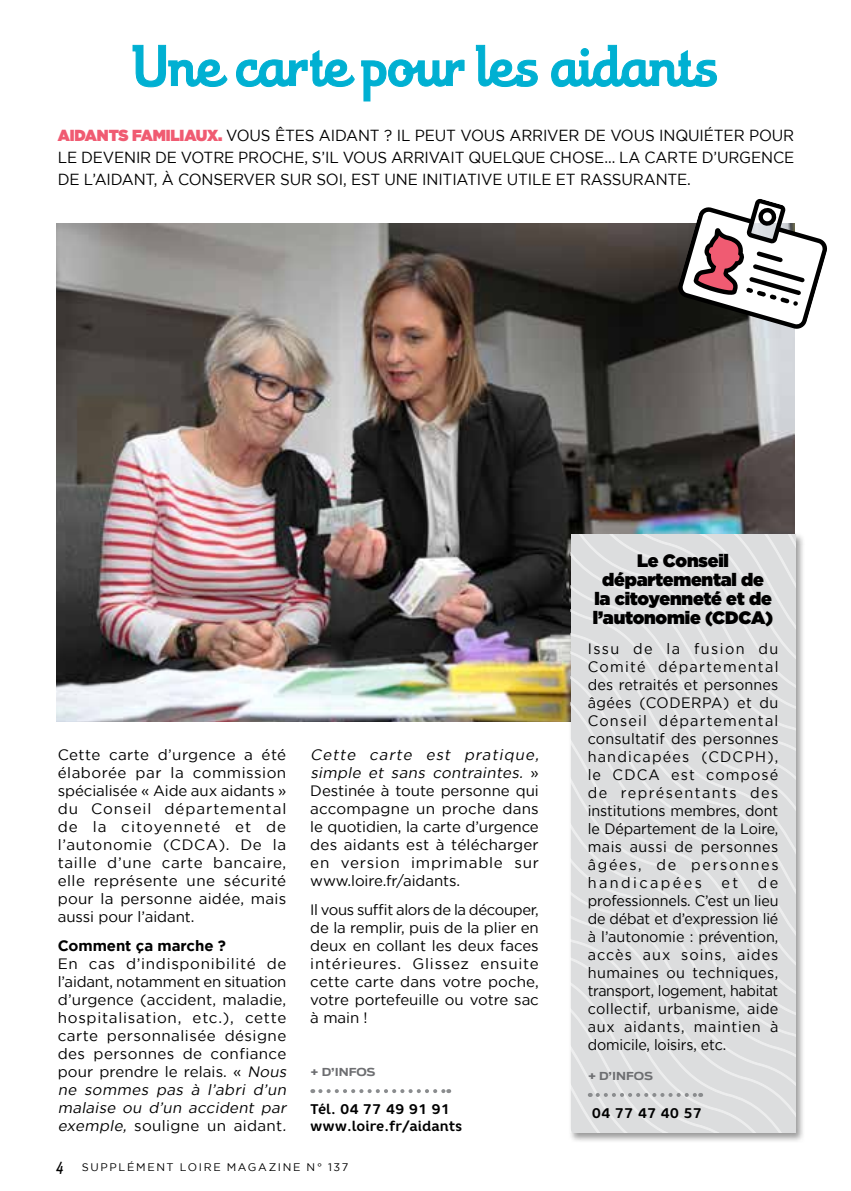
<style>
.page{position:relative;width:851px;height:1191px;background:#fff}
.page>*{position:absolute;margin:0;border:0;box-sizing:border-box;transform-origin:0 0}
.t1{font:56px "Theorem";letter-spacing:.01em;color:#00b0d2}
.t2{font:900 18px/19px "Gotham";letter-spacing:-.01em;color:#000;text-align:center}
.t3{font:16px/22px "Gotham";letter-spacing:-.01em;color:#000;text-align:justify;scale:.95 1}
.t4{font:15px/18px "Gotham";letter-spacing:.015em;color:#000;text-align:justify}
.t5{font:15px/18px "Gotham";letter-spacing:.015em;color:#000;text-align:justify;scale:.96 1}
.t6{font:15px/18px "Gotham";letter-spacing:-.005em;color:#000}
.t7{font:700 15px "Gotham";letter-spacing:-.005em;color:#000}
.t8{font:700 14px/16.8px "Core Rhino 65";color:#000}
.t9{font:11px "Gotham";letter-spacing:.15em;color:#000}
.t10{font:700 11px "Antenna";letter-spacing:-.005em;color:#6d6e71;scale:1.1 1}
.s1{font-weight:900;color:#f05b72}
.s2{font-style:italic}
.s3{font-family:"Rockeby Sc Two";font-weight:900;font-size:16px}
</style>
<div class="page">
<svg style="left:132px;top:44px;width:96px;height:44px"></svg>
<svg style="left:236px;top:50px;width:229px;height:52px"></svg>
<svg style="left:475px;top:44px;width:63px;height:43px"></svg>
<svg style="left:551px;top:44px;width:166px;height:44px"></svg>
<svg style="left:320px;top:1089px;width:129px;height:4px"></svg>
<img style="left:57px;top:223px;width:737px;height:498px">
<div style="left:568px;top:532px;width:237px;height:610px;background:#000;opacity:.4"></div>
<svg style="left:701px;top:992px;width:94px;height:129px;background:#dddedf"></svg>
<svg style="left:570px;top:534px;width:225px;height:458px;background:#dbdcdd"></svg>
<svg style="left:573px;top:534px;width:222px;height:378px;background:#dddedf"></svg>
<svg style="left:631px;top:534px;width:164px;height:322px;background:#dddedf"></svg>
<svg style="left:570px;top:831px;width:131px;height:301px;background:#dddedf"></svg>
<svg style="left:677px;top:199px;width:150px;height:131px"></svg>
<h1 class="t1" style="left:133px;top:32px;width:586px">Une carte pour les aidants</h1>
<p class="t3" style="left:58px;top:124px;width:776px"><span class="s1">AIDANTS FAMILIAUX.</span> VOUS ÊTES AIDANT ? IL PEUT VOUS ARRIVER DE VOUS INQUIÉTER POUR LE DEVENIR DE VOTRE PROCHE, S’IL VOUS ARRIVAIT QUELQUE CHOSE… LA CARTE D’URGENCE DE L’AIDANT, À CONSERVER SUR SOI, EST UNE INITIATIVE UTILE ET RASSURANTE.</p>
<p class="t4" style="left:58px;top:745px;width:230px">Cette carte d’urgence a été élaborée par la commission spécialisée « Aide aux aidants » du Conseil départemental de la citoyenneté et de l’autonomie (CDCA). De la taille d’une carte bancaire, elle représente une sécurité pour la personne aidée, mais aussi pour l’aidant.</p>
<p class="t7" style="left:58px;top:936px;width:170px">Comment ça marche ?</p>
<p class="t4" style="left:58px;top:954px;width:233px;text-align:left">En cas d’indisponibilité de l’aidant, notamment en situation d’urgence (accident, maladie, hospitalisation, etc.), cette carte personnalisée désigne des personnes de confiance pour prendre le relais. « <span class="s2">Nous ne sommes pas à l’abri d’un malaise ou d’un accident par exemple,</span> souligne un aidant<span class="s2">.</span></p>
<p class="t6" style="left:310px;top:745px;width:233px"><span class="s2">Cette carte est pratique, simple et sans contraintes.</span> »<br>Destinée à toute personne qui accompagne un proche dans le quotidien, la carte d’urgence des aidants est à télécharger en version imprimable sur www.loire.fr/aidants.</p>
<p class="t4" style="left:310px;top:900px;width:230px">Il vous suffit alors de la découper, de la remplir, puis de la plier en deux en collant les deux faces intérieures. Glissez ensuite cette carte dans votre poche, votre portefeuille ou votre sac à main !</p>
<p class="t10" style="left:310px;top:1065px;width:61px">+ D’INFOS</p>
<p class="t8" style="left:310px;top:1100px;width:153px">Tél. 04 77 49 91 91 www.loire.fr/aidants</p>
<p class="t9" style="left:56px;top:1159px;width:294px"><span class="s3">4</span> SUPPLÉMENT LOIRE MAGAZINE N° 137</p>
<p class="t2" style="left:592px;top:551px;width:182px">Le Conseil départemental de la citoyenneté et de l’autonomie (CDCA)</p>
<p class="t5" style="left:587px;top:639px;width:200px">Issu de la fusion du Comité départemental des retraités et personnes âgées (CODERPA) et du Conseil départemental consultatif des personnes handicapées (CDCPH), le CDCA est composé de représentants des institutions membres, dont le Département de la Loire, mais aussi de personnes âgées, de personnes handicapées</p>
<p class="t5" style="left:587px;top:873px;width:200px;text-indent:170px">de professionnels. C’est un lieu de débat et d’expression lié à l’autonomie : prévention, accès aux soins, aides humaines ou techniques, transport, logement, habitat collectif, urbanisme, aide aux aidants, maintien à domicile, loisirs, etc.</p>
<p class="t10" style="left:587px;top:1069px;width:61px">+ D’INFOS</p>
<p class="t8" style="left:592px;top:1104px;width:112px">04 77 47 40 57</p>
<p class="t5" style="left:721px;top:873px;width:19px">et</p>
</div>
